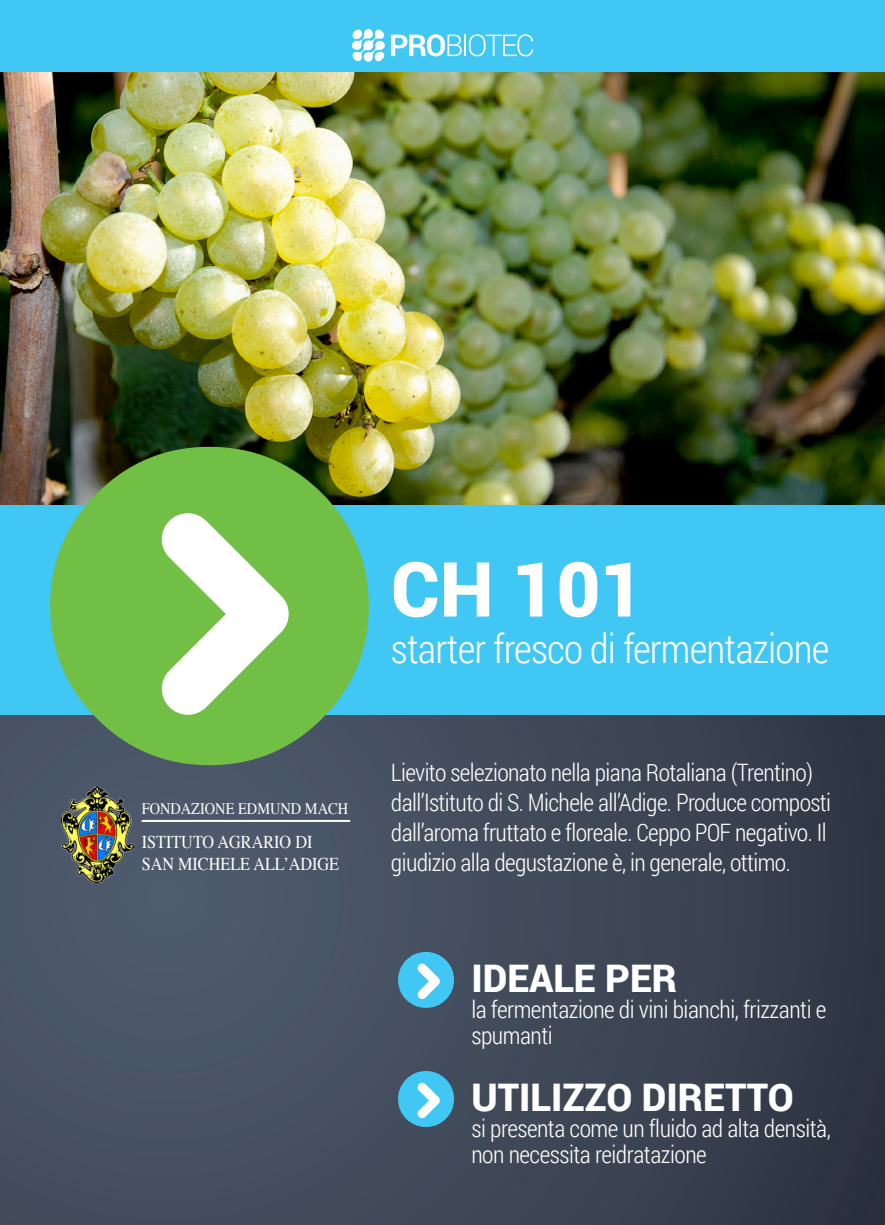
<style>
.page{position:relative;width:885px;height:1225px;background:#fff}
.page>*{position:absolute;margin:0;border:0;box-sizing:border-box;transform-origin:0 0}
.t1{font:900 76px "Roboto";color:#fff}
.t2{font:300 40px "Roboto Condensed";letter-spacing:-.02em;color:#fff}
.t3{font:900 38px "Roboto";color:#fff}
.t4{font:300 24px/26px "Roboto Condensed";letter-spacing:-.025em;color:#fff}
.t5{font:18px "Times";color:#fff;scale:.9 1}
.t6{font:16px "Times";color:#fff;scale:.9 1}
</style>
<div class="page">
<img style="left:0;top:72px;width:884px;height:433px">
<div style="left:0;top:0;width:884px;height:72px;background:#40c7f4"></div>
<div style="left:0;top:505px;width:884px;height:210px;background:#40c7f4"></div>
<div style="left:0;top:715px;width:884px;height:510px;background:linear-gradient(to right,#505c6d,#333a47)"></div>
<svg style="left:50px;top:447px;width:319px;height:318px;fill:#71bf44"></svg>
<svg style="left:162px;top:513px;width:126px;height:202px"></svg>
<svg style="left:398px;top:952px;width:56px;height:56px"></svg>
<svg style="left:398px;top:1071px;width:56px;height:56px"></svg>
<hr style="left:142px;top:820px;width:208px;height:2px;background:#fff">
<img style="left:62px;top:787px;width:72px;height:95px">
<svg style="left:351px;top:29px;width:34px;height:33px"></svg>
<svg style="left:391px;top:34px;width:70px;height:22px"></svg>
<hr style="left:464px;top:35px;width:2px;height:21px;background:#fff">
<svg style="left:469px;top:34px;width:64px;height:22px"></svg>
<p class="t6" style="left:142px;top:794px;width:231px">FONDAZIONE EDMUND MACH</p>
<p class="t5" style="left:142px;top:825px;width:191px">ISTITUTO AGRARIO DI</p>
<p class="t5" style="left:142px;top:847px;width:221px">SAN MICHELE ALL’ADIGE</p>
<p class="t1" style="left:391px;top:536px;width:255px">CH 101</p>
<p class="t2" style="left:391px;top:620px;width:440px">starter fresco di fermentazione</p>
<p class="t4" style="left:391px;top:758px;width:423px">Lievito selezionato nella piana Rotaliana (Trentino)</p>
<p class="t4" style="left:391px;top:788px;width:441px">dall’Istituto di S. Michele all’Adige. Produce composti</p>
<p class="t4" style="left:391px;top:818px;width:437px">dall’aroma fruttato e floreale. Ceppo POF negativo. Il</p>
<p class="t4" style="left:391px;top:848px;width:401px">giudizio alla degustazione è, in generale, ottimo.</p>
<p class="t3" style="left:471px;top:951px;width:207px">IDEALE PER</p>
<p class="t4" style="left:471px;top:995px;width:356px">la fermentazione di vini bianchi, frizzanti e spumanti</p>
<p class="t3" style="left:471px;top:1070px;width:324px">UTILIZZO DIRETTO</p>
<p class="t4" style="left:471px;top:1114px;width:361px">si presenta come un fluido ad alta densità,</p>
<p class="t4" style="left:471px;top:1140px;width:237px">non necessita reidratazione</p>
</div>
